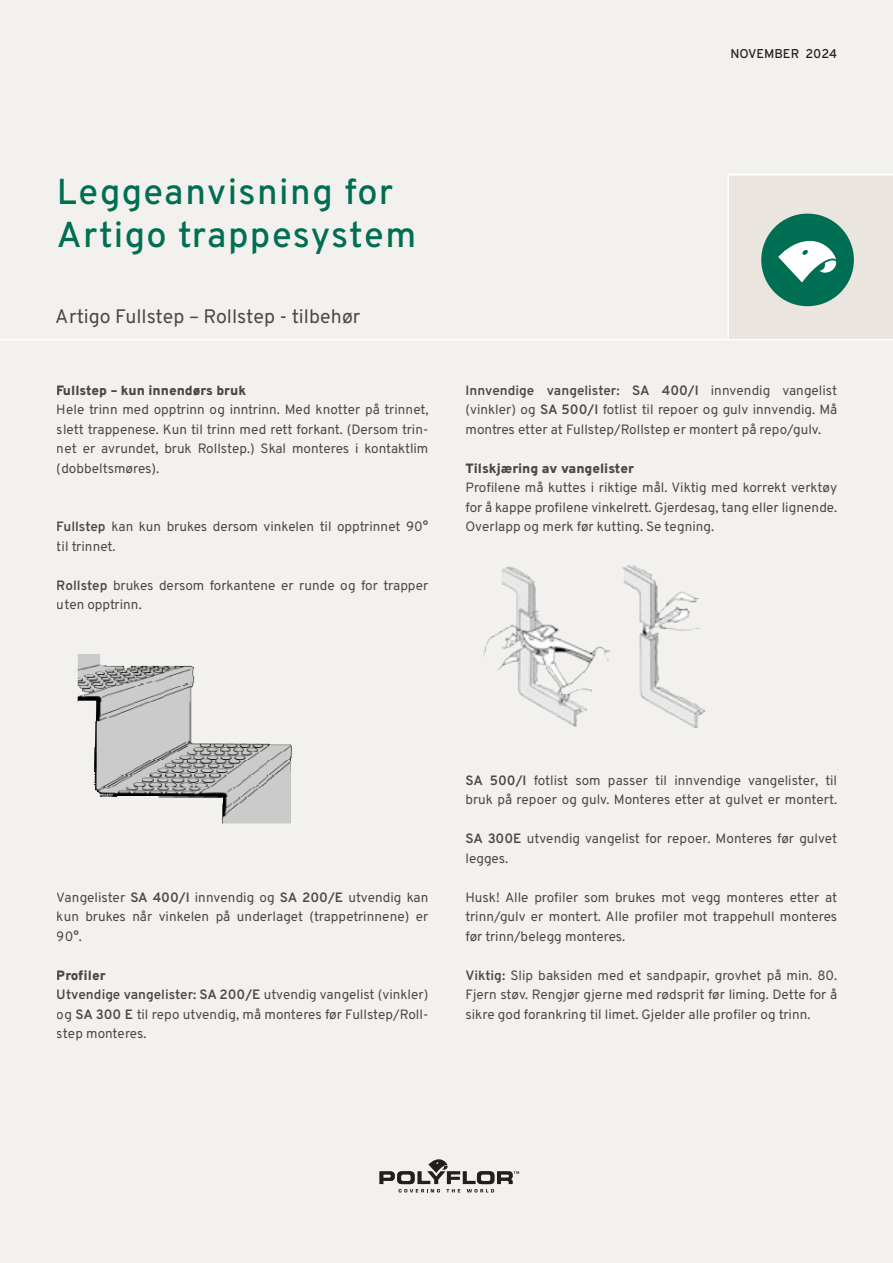
<style>
.page{position:relative;width:893px;height:1263px;background:#f3f1ee}
.page>*{position:absolute;margin:0;border:0;box-sizing:border-box;transform-origin:0 0}
.Heading_front{font:500 36px/43.2px "Overpass";letter-spacing:.035em;color:#006e53}
.t1{font:19.5px "Overpass";color:#231f20}
.t2{font:13.5px/19.5px "Overpass";color:#231f20;text-align:justify}
.t3{font:900 13.5px "Overpass";color:#231f20}
.Grunnleggende_avsnitt{font:500 12.75px "Overpass";color:#231f20}
.s1{font-weight:600}
.s2{font-weight:900}
</style>
<div class="page">
<div style="left:728px;top:176px;width:165px;height:164px;background:#eae6df"></div>
<svg style="left:379px;top:1159px;width:140px;height:33px"></svg>
<div style="left:761px;top:214px;width:93px;height:92px;background:#006e53;border-radius:50%"></div>
<svg style="left:778px;top:241px;width:58px;height:41px"></svg>
<img style="left:483px;top:565px;width:223px;height:163px">
<img style="left:77px;top:654px;width:215px;height:170px">
<hr style="left:727px;top:173px;width:2px;height:167px;background:#fff">
<hr style="left:0;top:339px;width:893px;height:1px;background:#fff">
<hr style="left:728px;top:174px;width:165px;height:1px;background:#fff">
<p class="Grunnleggende_avsnitt" style="left:730px;top:43px;width:108px">NOVEMBER 2024</p>
<p class="Heading_front" style="left:57px;top:168px;width:361px">Leggeanvisning for<br>Artigo trappesystem</p>
<h2 class="t1" style="left:56px;top:301px;width:306px">Artigo Fullstep – Rollstep - tilbehør</h2>
<p class="t3" style="left:57px;top:379px;width:191px">Fullstep – kun innendørs bruk</p>
<p class="t2" style="left:57px;top:399px;width:373px">Hele trinn med opptrinn og inntrinn. Med knotter på trinnet, slett trappenese. Kun til trinn med rett forkant. (Dersom trin&shy;net er avrundet, bruk Rollstep.) Skal monteres i kontaktlim (dobbeltsmøres).</p>
<p class="t2" style="left:57px;top:516px;width:373px"><span class="s1">Fullstep</span> kan kun brukes dersom vinkelen til opptrinnet 90° til trinnet.</p>
<p class="t2" style="left:57px;top:575px;width:373px"><span class="s1">Rollstep</span> brukes dersom forkantene er runde og for trapper uten opptrinn.</p>
<p class="t2" style="left:465px;top:380px;width:373px"><span class="s1">Innvendige vangelister: SA 400/I</span> innvendig vangelist (vinkler) og <span class="s1">SA 500/I</span> fotlist til repoer og gulv innvendig. Må montres etter at Fullstep/Rollstep er montert på repo/gulv.</p>
<p class="t3" style="left:465px;top:457px;width:170px">Tilskjæring av vangelister</p>
<p class="t2" style="left:465px;top:477px;width:373px">Profilene må kuttes i riktige mål. Viktig med korrekt verktøy for å kappe profilene vinkelrett. Gjerdesag, tang eller lignende.<br>Overlapp og merk før kutting. Se tegning.</p>
<p class="t2" style="left:57px;top:887px;width:373px">Vangelister <span class="s1">SA 400/I</span> innvendig og <span class="s1">SA 200/E</span> utvendig kan kun brukes når vinkelen på underlaget (trappetrinnene) er 90°.</p>
<p class="t2" style="left:57px;top:965px;width:373px;text-align:left"><span class="s2">Profiler<br></span><span class="s1">Utvendige vangelister: SA 200/E</span> utvendig vangelist (vinkler) og <span class="s1">SA 300 E</span> til repo utvendig, må monteres før Fullstep/Roll&shy;step monteres.</p>
<p class="t2" style="left:465px;top:770px;width:373px"><span class="s1">SA 500/I</span> fotlist som passer til innvendige vangelister, til bruk på repoer og gulv. Monteres etter at gulvet er montert.</p>
<p class="t2" style="left:465px;top:828px;width:373px"><span class="s1">SA 300E</span> utvendig vangelist for repoer. Monteres før gulvet legges.</p>
<p class="t2" style="left:465px;top:887px;width:373px">Husk! Alle profiler som brukes mot vegg monteres etter at trinn/gulv er montert. Alle profiler mot trappehull monteres før trinn/belegg monteres.</p>
<p class="t2" style="left:465px;top:965px;width:373px"><span class="s1">Viktig:</span> Slip baksiden med et sandpapir, grovhet på min. 80.<br>Fjern støv. Rengjør gjerne med rødsprit før liming. Dette for å sikre god forankring til limet. Gjelder alle profiler og trinn.</p>
</div>
